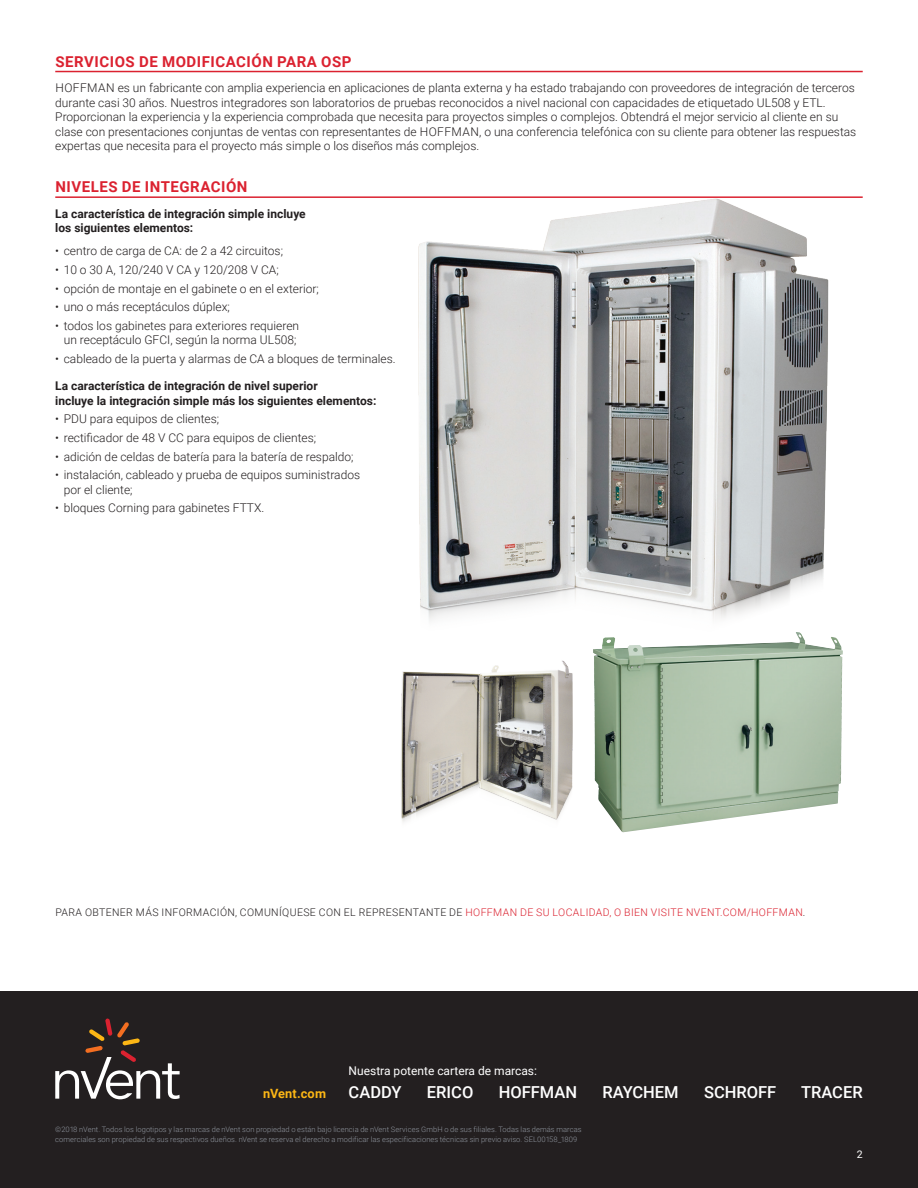
<style>
.page{position:relative;width:918px;height:1188px;background:#fff}
.page>*{position:absolute;margin:0;border:0;box-sizing:border-box;transform-origin:0 0}
.t1{font:500 16.5px "Roboto";color:#fff}
.sub_heading__level_1{font:700 15px "Roboto";letter-spacing:.035em;color:#db2230}
.t2{font:700 12.75px "Roboto";letter-spacing:.015em;color:#fcb615}
.body_text{font:300 12px/14.4px "Roboto";color:#231f20}
.body_text-2{font:700 12px/14.4px "Roboto";color:#231f20}
.t3{font:12px "Roboto";color:#fff}
.body_text-3{font:300 10.5px "Roboto";letter-spacing:.035em;color:#231f20}
.t4{font:10.5px "Roboto";color:#fff}
.Copyright_Standards{font:300 7.5px/10.5px "Roboto";letter-spacing:.01em;color:#8f959e}
.s1{color:#db2230}
</style>
<div class="page">
<div style="left:0;top:992px;width:918px;height:196px;background:#231f20"></div>
<svg style="left:55px;top:1019px;width:125px;height:80px"></svg>
<hr style="left:55px;top:71px;width:808px;height:1px;background:#db2230">
<hr style="left:55px;top:196px;width:808px;height:2px;background:#db2230">
<img style="left:407px;top:196px;width:437px;height:424px">
<img style="left:593px;top:632px;width:250px;height:200px">
<img style="left:401px;top:655px;width:197px;height:173px">
<p class="sub_heading__level_1" style="left:56px;top:51px;width:297px">SERVICIOS DE MODIFICACIÓN PARA OSP</p>
<p class="body_text" style="left:55px;top:80px;width:803px">HOFFMAN es un fabricante con amplia experiencia en aplicaciones de planta externa y ha estado trabajando con proveedores de integración de terceros durante casi 30 años. Nuestros integradores son laboratorios de pruebas reconocidos a nivel nacional con capacidades de etiquetado UL508 y ETL.<br>Proporcionan la experiencia y la experiencia comprobada que necesita para proyectos simples o complejos. Obtendrá el mejor servicio al cliente en su clase con presentaciones conjuntas de ventas con representantes de HOFFMAN, o una conferencia telefónica con su cliente para obtener las respuestas expertas que necesita para el proyecto más simple o los diseños más complejos.</p>
<p class="sub_heading__level_1" style="left:56px;top:176px;width:194px">NIVELES DE INTEGRACIÓN</p>
<p class="body_text-2" style="left:55px;top:206px;width:252px">La característica de integración simple incluye los siguientes elementos:</p>
<p class="body_text" style="left:55px;top:243px;width:229px">• centro de carga de CA: de 2 a 42 circuitos;</p>
<p class="body_text" style="left:55px;top:262px;width:225px">• 10 o 30 A, 120/240 V CA y 120/208 V CA;</p>
<p class="body_text" style="left:55px;top:281px;width:265px">• opción de montaje en el gabinete o en el exterior;</p>
<p class="body_text" style="left:55px;top:299px;width:176px">• uno o más receptáculos dúplex;</p>
<p class="body_text" style="left:55px;top:318px;width:245px;text-align:center">• todos los gabinetes para exteriores requieren un receptáculo GFCI, según la norma UL508;</p>
<p class="body_text" style="left:55px;top:351px;width:342px">• cableado de la puerta y alarmas de CA a bloques de terminales.</p>
<p class="body_text-2" style="left:55px;top:378px;width:323px">La característica de integración de nivel superior<br>incluye la integración simple más los siguientes elementos:</p>
<p class="body_text" style="left:55px;top:411px;width:165px">• PDU para equipos de clientes;</p>
<p class="body_text" style="left:55px;top:430px;width:262px">• rectificador de 48 V CC para equipos de clientes;</p>
<p class="body_text" style="left:55px;top:449px;width:300px">• adición de celdas de batería para la batería de respaldo;</p>
<p class="body_text" style="left:64px;top:467px;width:298px;text-indent:-9px">• instalación, cableado y prueba de equipos suministrados por el cliente;</p>
<p class="body_text" style="left:55px;top:500px;width:211px">• bloques Corning para gabinetes FTTX.</p>
<p class="body_text-3" style="left:55px;top:904px;width:752px">PARA OBTENER MÁS INFORMACIÓN, COMUNÍQUESE CON EL REPRESENTANTE DE <span class="s1">HOFFMAN DE SU LOCALIDAD, O BIEN VISITE NVENT.COM/HOFFMAN</span>.</p>
<p class="t3" style="left:349px;top:1062px;width:190px">Nuestra potente cartera de marcas:</p>
<p class="t2" style="left:263px;top:1085px;width:64px">nVent.com</p>
<h1 class="t1" style="left:349px;top:1081px;width:55px">CADDY</h1>
<h1 class="t1" style="left:427px;top:1081px;width:48px">ERICO</h1>
<h1 class="t1" style="left:499px;top:1081px;width:80px">HOFFMAN</h1>
<h1 class="t1" style="left:603px;top:1081px;width:78px">RAYCHEM</h1>
<h1 class="t1" style="left:704px;top:1081px;width:74px">SCHROFF</h1>
<h1 class="t1" style="left:801px;top:1081px;width:63px">TRACER</h1>
<p class="Copyright_Standards" style="left:55px;top:1123px;width:528px">©2018 nVent. Todos los logotipos y las marcas de nVent son propiedad o están bajo licencia de nVent Services GmbH o de sus filiales. Todas las demás marcas comerciales son propiedad de sus respectivos dueños. nVent se reserva el derecho a modificar las especificaciones técnicas sin previo aviso. SEL00158_1809</p>
<p class="t4" style="left:857px;top:1147px;width:7px">2</p>
</div>
